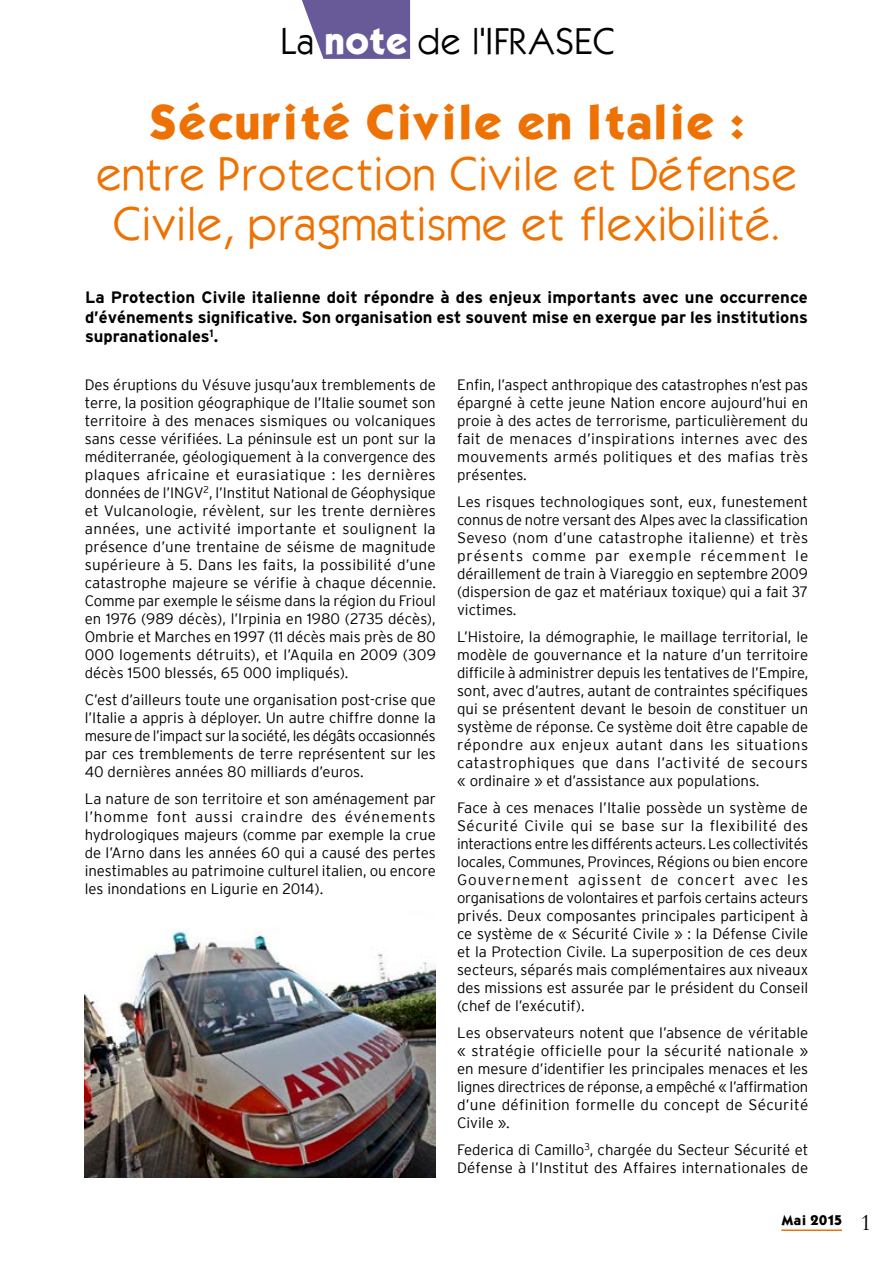
<style>
.page{position:relative;width:893px;height:1263px;background:#fff}
.page>*{position:absolute;margin:0;border:0;box-sizing:border-box;transform-origin:0 0}
.t1{font:42px/50.4px "Kabel";color:#ee7203;text-align:center}
.t2{font:700 42px "Kabel";color:#ee7203}
.t3{font:33px "Kabel";color:#000}
.t4{font:24px "Garamond";color:#000}
.t5{font:700 16.5px/19.8px "Interstate";color:#000;text-align:justify}
.t6{font:300 15px/18px "Interstate";color:#000;text-align:justify}
.t7{font:700 12px "Kabel";color:#000}
.s1{font-weight:700;color:#fff}
</style>
<div class="page">
<hr style="left:781px;top:1229px;width:61px;height:2px;background:#ee7203">
<svg style="left:302px;top:0;width:108px;height:59px;background:#7769a3"></svg>
<img style="left:85px;top:929px;width:351px;height:249px">
<h2 class="t3" style="left:280px;top:20px;width:336px">La <span class="s1">note</span> de l'IFRASEC</h2>
<h1 class="t2" style="left:148px;top:92px;width:598px">Sécurité Civile en Italie :</h1>
<h1 class="t1" style="left:96px;top:148px;width:703px">entre Protection Civile et Défense<br>Civile, pragmatisme et flexibilité.</h1>
<p class="t5" style="left:85px;top:287px;width:724px">La Protection Civile italienne doit répondre à des enjeux importants avec une occurrence d’événements significative. Son organisation est souvent mise en exergue par les institutions supranationales<sup>1</sup>.</p>
<p class="t6" style="left:85px;top:375px;width:353px">Des éruptions du Vésuve jusqu’aux tremblements de terre, la position géographique de l’Italie soumet son territoire à des menaces sismiques ou volcaniques sans cesse vérifiées. La péninsule est un pont sur la méditerranée, géologiquement à la convergence des plaques africaine et eurasiatique : les dernières données de l’INGV<sup>2</sup>, l’Institut National de Géophysique et Vulcanologie, révèlent, sur les trente dernières années, une activité importante et soulignent la présence d’une trentaine de séisme de magnitude supérieure à 5. Dans les faits, la possibilité d’une catastrophe majeure se vérifie à chaque décennie.<br>Comme par exemple le séisme dans la région du Frioul en 1976 (989 décès), l’Irpinia en 1980 (2735 décès), Ombrie et Marches en 1997 (11 décès mais près de 80<br>000 logements détruits), et l’Aquila en 2009 (309 décès 1500 blessés, 65 000 impliqués).</p>
<p class="t6" style="left:85px;top:690px;width:353px">C’est d’ailleurs toute une organisation post-crise que l’Italie a appris à déployer. Un autre chiffre donne la mesure de l’impact sur la société, les dégâts occasionnés par ces tremblements de terre représentent sur les 40 dernières années 80 milliards d’euros.</p>
<p class="t6" style="left:85px;top:789px;width:353px">La nature de son territoire et son aménagement par l’homme font aussi craindre des événements hydrologiques majeurs (comme par exemple la crue de l’Arno dans les années 60 qui a causé des pertes inestimables au patrimoine culturel italien, ou encore les inondations en Ligurie en 2014).</p>
<p class="t6" style="left:457px;top:375px;width:353px">Enfin, l’aspect anthropique des catastrophes n’est pas épargné à cette jeune Nation encore aujourd’hui en proie à des actes de terrorisme, particulièrement du fait de menaces d’inspirations internes avec des mouvements armés politiques et des mafias très présentes.</p>
<p class="t6" style="left:457px;top:492px;width:353px">Les risques technologiques sont, eux, funestement connus de notre versant des Alpes avec la classification Seveso (nom d’une catastrophe italienne) et très présents comme par exemple récemment le déraillement de train à Viareggio en septembre 2009 (dispersion de gaz et matériaux toxique) qui a fait 37 victimes.</p>
<p class="t6" style="left:457px;top:627px;width:353px">L’Histoire, la démographie, le maillage territorial, le modèle de gouvernance et la nature d’un territoire difficile à administrer depuis les tentatives de l’Empire, sont, avec d’autres, autant de contraintes spécifiques qui se présentent devant le besoin de constituer un système de réponse. Ce système doit être capable de répondre aux enjeux autant dans les situations catastrophiques que dans l’activité de secours « ordinaire » et d’assistance aux populations.</p>
<p class="t6" style="left:457px;top:798px;width:353px">Face à ces menaces l’Italie possède un système de Sécurité Civile qui se base sur la flexibilité des interactions entre les différents acteurs. Les collectivités locales, Communes, Provinces, Régions ou bien encore Gouvernement agissent de concert avec les organisations de volontaires et parfois certains acteurs privés. Deux composantes principales participent à ce système de « Sécurité Civile » : la Défense Civile et la Protection Civile. La superposition de ces deux secteurs, séparés mais complémentaires aux niveaux des missions est assurée par le président du Conseil (chef de l’exécutif).</p>
<p class="t6" style="left:457px;top:1023px;width:353px">Les observateurs notent que l’absence de véritable « stratégie officielle pour la sécurité nationale » en mesure d’identifier les principales menaces et les lignes directrices de réponse, a empêché « l’affirmation d’une définition formelle du concept de Sécurité Civile ».</p>
<p class="t6" style="left:457px;top:1140px;width:353px">Federica di Camillo<sup>3</sup>, chargée du Secteur Sécurité et<br>Défense à l’Institut des Affaires internationales de</p>
<p class="t7" style="left:781px;top:1211px;width:62px">Mai 2015</p>
<h3 class="t4" style="left:860px;top:1208px;width:13px">1</h3>
</div>
